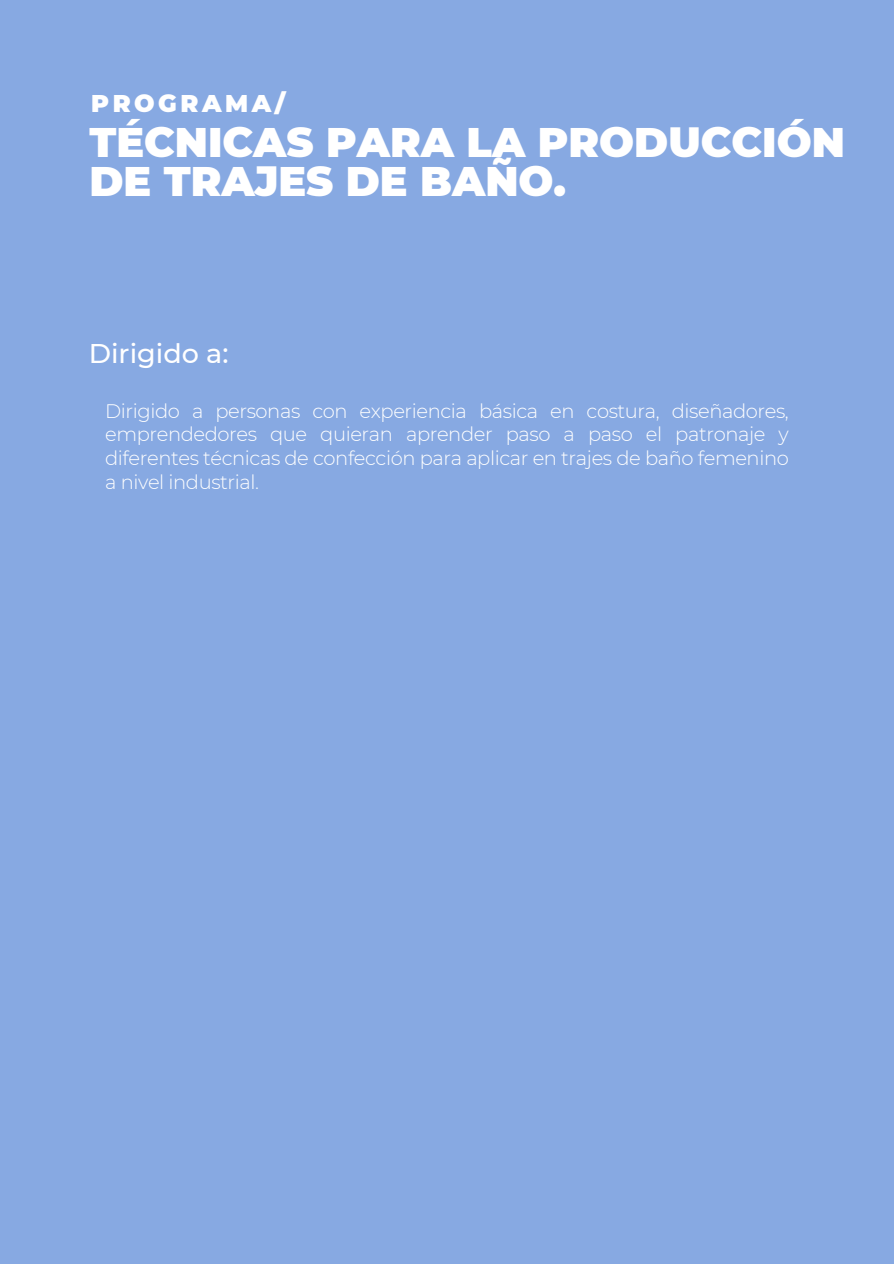
<style>
.page{position:relative;width:894px;height:1264px;background:#fff}
.page>*{position:absolute;margin:0;border:0;box-sizing:border-box;transform-origin:0 0}
.t1{font:900 41.25px/39.9px "Montserrat";color:#fff}
.t2{font:500 27px "Montserrat";color:#fff}
.t3{font:900 24.15px "Montserrat";letter-spacing:.145em;color:#fff}
.t4{font:300 19.5px/23.7px "Montserrat";letter-spacing:-.02em;color:#fff;text-align:justify}
</style>
<div class="page">
<div style="left:0;top:0;width:893px;height:1263px;background:#87a9e2"></div>
<p class="t3" style="left:91px;top:89px;width:196px">PROGRAMA/</p>
<h1 class="t1" style="left:89px;top:122px;width:756px">TÉCNICAS PARA LA PRODUCCIÓN<br>DE TRAJES DE BAÑO.</h1>
<h2 class="t2" style="left:89px;top:337px;width:141px">Dirigido a:</h2>
<h3 class="t4" style="left:105px;top:399px;width:685px">Dirigido a personas con experiencia básica en costura, diseñadores, emprendedores que quieran aprender paso a paso el patronaje y diferentes técnicas de confección para aplicar en trajes de baño femenino a nivel industrial.</h3>
</div>
